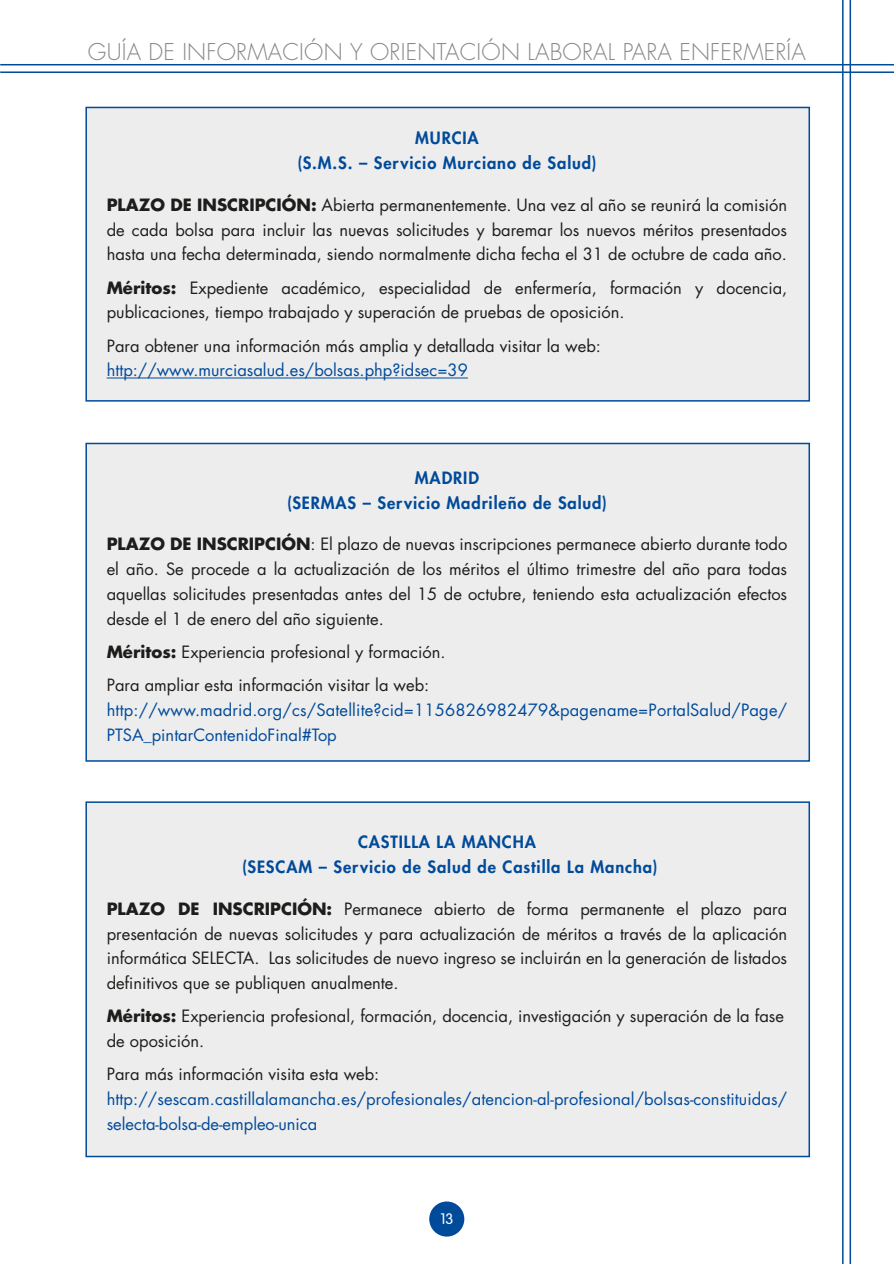
<style>
.page{position:relative;width:894px;height:1264px;background:#fff}
.page>*{position:absolute;margin:0;border:0;box-sizing:border-box;transform-origin:0 0}
.t1{font:300 22.5px "Futura";letter-spacing:.01em;color:#878787}
.t2{font:16.5px/24.8px "Futura";color:#1d1d1b;text-align:justify}
.t3{font:16.5px/24.8px "Futura";letter-spacing:.005em;color:#004a9a}
.t4{font:800 16.5px/24.8px "Futura";letter-spacing:.055em;color:#004a9a;text-align:center}
.t5{font:300 15px "VAG Rounded";color:#fff}
.s1{font-weight:700}
</style>
<div class="page">
<div style="left:429px;top:1201px;width:35px;height:35px;background:#004a9a;border-radius:50%"></div>
<hr style="left:0;top:64px;width:894px;height:1px;background:#004a9a">
<hr style="left:0;top:71px;width:894px;height:2px;background:#004a9a">
<hr style="left:849px;top:0;width:2px;height:1264px;background:#004a9a">
<hr style="left:842px;top:0;width:1px;height:1264px;background:#004a9a">
<div style="left:86px;top:802px;width:723px;height:354px;background:#ededed"></div>
<div style="left:85px;top:801px;width:725px;height:356px;border:2px solid #004a9a"></div>
<div style="left:86px;top:443px;width:723px;height:318px;background:#ededed"></div>
<div style="left:85px;top:443px;width:725px;height:318px;border:2px solid #004a9a"></div>
<div style="left:86px;top:107px;width:723px;height:294px;background:#ededed"></div>
<div style="left:85px;top:107px;width:725px;height:294px;border:2px solid #004a9a"></div>
<hr style="left:107px;top:377px;width:361px;height:1px;background:#004a9a">
<h1 class="t1" style="left:88px;top:38px;width:719px">GUÍA DE INFORMACIÓN Y ORIENTACIÓN LABORAL PARA ENFERMERÍA</h1>
<p class="t4" style="left:297px;top:126px;width:301px">MURCIA<br>(S.M.S. – Servicio Murciano de Salud)</p>
<p class="t2" style="left:107px;top:192px;width:682px"><span class="s1">PLAZO DE INSCRIPCIÓN:</span> Abierta permanentemente. Una vez al año se reunirá la comisión de cada bolsa para incluir las nuevas solicitudes y baremar los nuevos méritos presentados hasta una fecha determinada, siendo normalmente dicha fecha el 31 de octubre de cada año.</p>
<p class="t2" style="left:107px;top:275px;width:682px"><span class="s1">Méritos:</span> Expediente académico, especialidad de enfermería, formación y docencia, publicaciones, tiempo trabajado y superación de pruebas de oposición.</p>
<p class="t2" style="left:107px;top:333px;width:496px">Para obtener una información más amplia y detallada visitar la web:</p>
<p class="t3" style="left:107px;top:358px;width:363px">http://www.murciasalud.es/bolsas.php?idsec=39</p>
<p class="t4" style="left:287px;top:465px;width:321px">MADRID<br>(SERMAS – Servicio Madrileño de Salud)</p>
<p class="t2" style="left:107px;top:532px;width:682px"><span class="s1">PLAZO DE INSCRIPCIÓN</span>: El plazo de nuevas inscripciones permanece abierto durante todo el año. Se procede a la actualización de los méritos el último trimestre del año para todas aquellas solicitudes presentadas antes del 15 de octubre, teniendo esta actualización efectos desde el 1 de enero del año siguiente.</p>
<p class="t2" style="left:107px;top:635px;width:340px;line-height:33.3px"><span class="s1">Méritos:</span> Experiencia profesional y formación.<br>Para ampliar esta información visitar la web:</p>
<p class="t3" style="left:107px;top:697px;width:682px">http://www.madrid.org/cs/Satellite?cid=11568.2698.2479&amp;pagename=PortalSalud/Page/<br>PTSA_pintarContenidoFinal#Top</p>
<p class="t4" style="left:242px;top:830px;width:417px">CASTILLA LA MANCHA<br>(SESCAM – Servicio de Salud de Castilla La Mancha)</p>
<p class="t2" style="left:107px;top:896px;width:682px"><span class="s1">PLAZO DE INSCRIPCIÓN:</span> Permanece abierto de forma permanente el plazo para presentación de nuevas solicitudes y para actualización de méritos a través de la aplicación informática SELECTA. Las solicitudes de nuevo ingreso se incluirán en la generación de listados definitivos que se publiquen anualmente.</p>
<p class="t2" style="left:107px;top:1004px;width:679px"><span class="s1">Méritos:</span> Experiencia profesional, formación, docencia, investigación y superación de la fase de oposición.</p>
<p class="t2" style="left:107px;top:1062px;width:274px">Para más información visita esta web:</p>
<p class="t3" style="left:107px;top:1086px;width:682px">http://sescam.castillalamancha.es/profesionales/atencion-al-profesional/bolsas-constituidas/ selecta-bolsa-de-empleo-unica</p>
<p class="t5" style="left:440px;top:1210px;width:15px">13</p>
</div>
